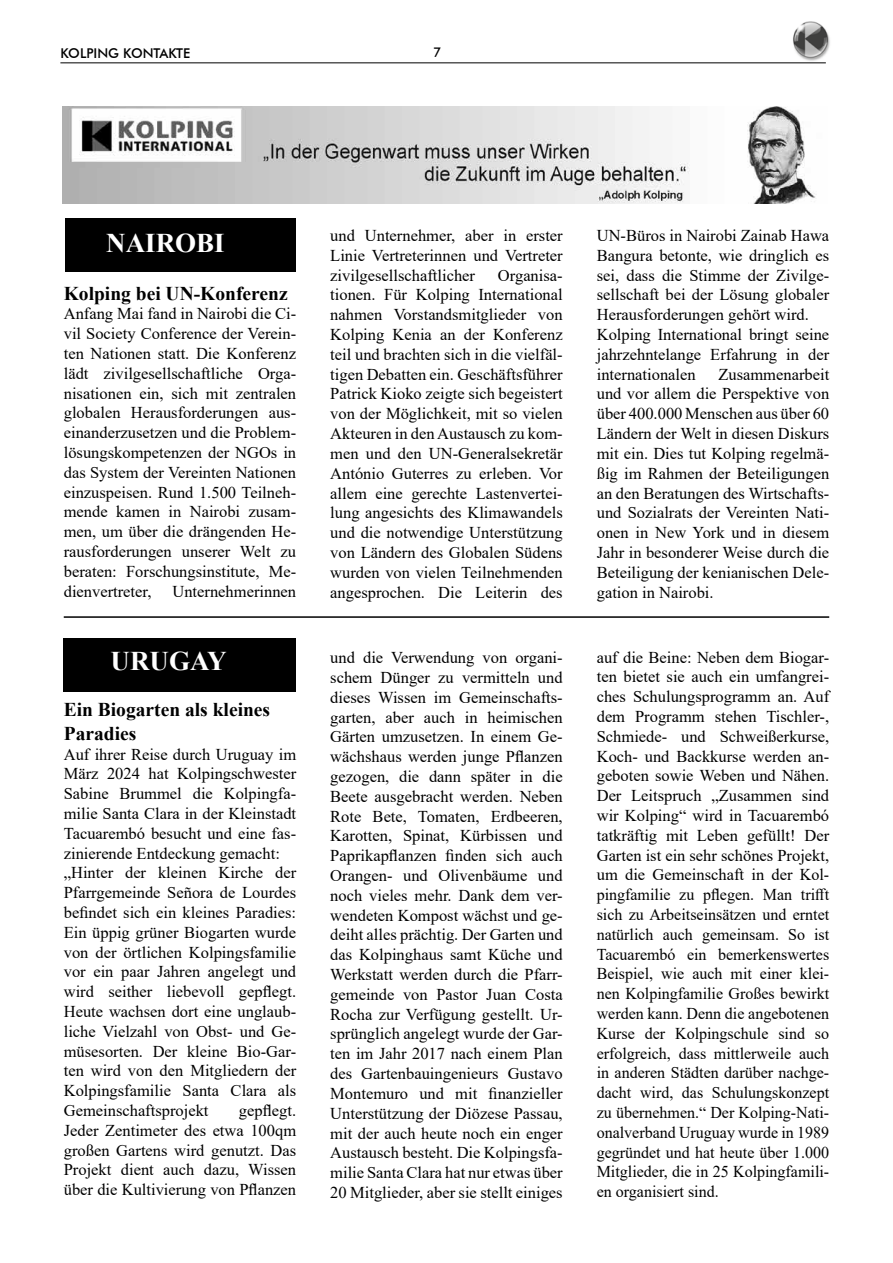
<style>
.page{position:relative;width:893px;height:1263px;background:#fff}
.page>*{position:absolute;margin:0;border:0;box-sizing:border-box;transform-origin:0 0}
.t1{font:700 27px "Times New Roman";color:#fff}
.t2{font:700 19.5px/23.4px "Times New Roman";color:#000}
.t3{font:16.5px/19.8px "Times New Roman";color:#000;text-align:justify}
.t4{font:500 13.5px "Futura BT";color:#000}
</style>
<div class="page">
<hr style="left:60px;top:62px;width:766px;height:1px;background:#000">
<img style="left:793px;top:22px;width:37px;height:39px">
<img style="left:62px;top:106px;width:754px;height:98px">
<div style="left:65px;top:218px;width:231px;height:54px;background:#000"></div>
<div style="left:64px;top:638px;width:232px;height:54px;background:#000"></div>
<hr style="left:64px;top:616px;width:765px;height:2px;background:#000">
<p class="t4" style="left:60px;top:45px;width:131px">KOLPING KONTAKTE</p>
<p class="t4" style="left:433px;top:44px;width:10px">7</p>
<h1 class="t1" style="left:106px;top:224px;width:120px">NAIROBI</h1>
<p class="t2" style="left:64px;top:281px;width:225px">Kolping bei UN-Konferenz</p>
<p class="t3" style="left:64px;top:303px;width:234px">Anfang Mai fand in Nairobi die Ci&shy;vil Society Conference der Verein&shy;ten Nationen statt. Die Konferenz lädt zivilgesellschaftliche Orga&shy;nisationen ein, sich mit zentralen globalen Herausforderungen aus&shy;einanderzusetzen und die Problem&shy;lösungskompetenzen der NGOs in das System der Vereinten Nationen einzuspeisen. Rund 1.500 Teilneh&shy;mende kamen in Nairobi zusam&shy;men, um über die drängenden He&shy;rausforderungen unserer Welt zu beraten: Forschungsinstitute, Me&shy;dienvertreter,</p>
<p class="t3" style="left:172px;top:581px;width:125px">Unternehmerinnen</p>
<p class="t3" style="left:330px;top:225px;width:234px">und Unternehmer, aber in erster Linie Vertreterinnen und Vertreter zivilgesellschaftlicher</p>
<p class="t3" style="left:330px;top:265px;width:234px;text-indent:168px">Organisa&shy;tionen. Für Kolping International nahmen Vorstandsmitglieder von Kolping Kenia an der Konferenz teil und brachten sich in die vielfäl&shy;tigen Debatten ein. Geschäftsführer Patrick Kioko zeigte sich begeistert von der Möglichkeit, mit so vielen Akteuren in den Austausch zu kom&shy;men und den UN-Generalsekretär António Guterres zu erleben. Vor allem eine gerechte Lastenvertei&shy;lung angesichts des Klimawandels und die notwendige Unterstützung von Ländern des Globalen Südens wurden von vielen Teilnehmenden angesprochen. Die Leiterin des</p>
<p class="t3" style="left:597px;top:225px;width:234px;text-align:left">UN-Büros in Nairobi Zainab Hawa<br>Bangura betonte, wie dringlich es sei, dass die Stimme der Zivilge&shy;sellschaft bei der Lösung globaler<br>Herausforderungen gehört wird.<br>Kolping International bringt seine jahrzehntelange Erfahrung in der internationalen</p>
<p class="t3" style="left:597px;top:364px;width:234px;text-indent:122px">Zusammenarbeit und vor allem die Perspektive von über 400.000 Menschen aus über 60<br>Ländern der Welt in diesen Diskurs mit ein. Dies tut Kolping regelmä&shy;ßig im Rahmen der Beteiligungen an den Beratungen des Wirtschafts&shy;und Sozialrats der Vereinten Nati&shy;onen in New York und in diesem Jahr in besonderer Weise durch die Beteiligung der kenianischen Dele&shy;gation in Nairobi.</p>
<h1 class="t1" style="left:111px;top:642px;width:118px">URUGAY</h1>
<p class="t3" style="left:330px;top:647px;width:234px">und die Verwendung von organi&shy;schem Dünger zu vermitteln und dieses Wissen im Gemeinschafts&shy;garten, aber auch in heimischen Gärten umzusetzen. In einem Ge&shy;wächshaus werden junge Pflanzen gezogen, die dann später in die Beete ausgebracht werden. Neben Rote Bete, Tomaten, Erdbeeren, Karotten, Spinat, Kürbissen und Paprikapflanzen finden sich auch Orangen- und Olivenbäume und noch vieles mehr. Dank dem ver&shy;wendeten Kompost wächst und ge&shy;deiht alles prächtig. Der Garten und das Kolpinghaus samt Küche und Werkstatt werden durch die Pfarr&shy;gemeinde von Pastor Juan Costa Rocha zur Verfügung gestellt. Ur&shy;sprünglich angelegt wurde der Gar&shy;ten im Jahr 2017 nach einem Plan des Gartenbauingenieurs Gustavo Montemuro und mit finanzieller Unterstützung der Diözese Passau, mit der auch heute noch ein enger Austausch besteht. Die Kolpingsfa&shy;milie Santa Clara hat nur etwas über 20 Mitglieder, aber sie stellt einiges</p>
<p class="t3" style="left:597px;top:646px;width:234px">auf die Beine: Neben dem Biogar&shy;ten bietet sie auch ein umfangrei&shy;ches Schulungsprogramm an. Auf dem Programm stehen Tischler-, Schmiede- und Schweißerkurse, Koch- und Backkurse werden an&shy;geboten sowie Weben und Nähen.<br>Der Leitspruch „Zusammen sind wir Kolping“ wird in Tacuarembó tatkräftig mit Leben gefüllt! Der Garten ist ein sehr schönes Projekt, um die Gemeinschaft in der Kol&shy;pingfamilie zu pflegen. Man trifft sich zu Arbeitseinsätzen und erntet natürlich auch gemeinsam. So ist Tacuarembó ein bemerkenswertes Beispiel, wie auch mit einer klei&shy;nen Kolpingfamilie Großes bewirkt werden kann. Denn die angebotenen Kurse der Kolpingschule sind so erfolgreich, dass mittlerweile auch in anderen Städten darüber nachge&shy;dacht wird, das Schulungskonzept zu übernehmen.“ Der Kolping-Nati&shy;onalverband Uruguay wurde in 1989 gegründet und hat heute über 1.000<br>Mitglieder, die in 25 Kolpingfamili&shy;en organisiert sind.</p>
<p class="t2" style="left:64px;top:697px;width:208px">Ein Biogarten als kleines<br>Paradies</p>
<p class="t3" style="left:64px;top:744px;width:234px;text-align:left">Auf ihrer Reise durch Uruguay im<br>März 2024 hat Kolpingschwester<br>Sabine Brummel die Kolpingfa&shy;milie Santa Clara in der Kleinstadt<br>Tacuarembó besucht und eine fas&shy;zinierende Entdeckung gemacht: „Hinter der kleinen Kirche der<br>Pfarrgemeinde Señora de Lourdes befindet sich ein kleines Paradies:<br>Ein üppig grüner Biogarten wurde von der örtlichen Kolpingsfamilie vor ein paar Jahren angelegt und wird seither liebevoll gepflegt.<br>Heute wachsen dort eine unglaub&shy;liche Vielzahl von Obst- und Ge&shy;müsesorten. Der kleine Bio-Gar&shy;ten wird von den Mitgliedern der<br>Kolpingsfamilie Santa Clara als<br>Gemeinschaftsprojekt</p>
<p class="t3" style="left:64px;top:1100px;width:234px;text-indent:175px">gepflegt.<br>Jeder Zentimeter des etwa 100qm großen Gartens wird genutzt. Das Projekt dient auch dazu, Wissen über die Kultivierung von Pflanzen</p>
</div>
